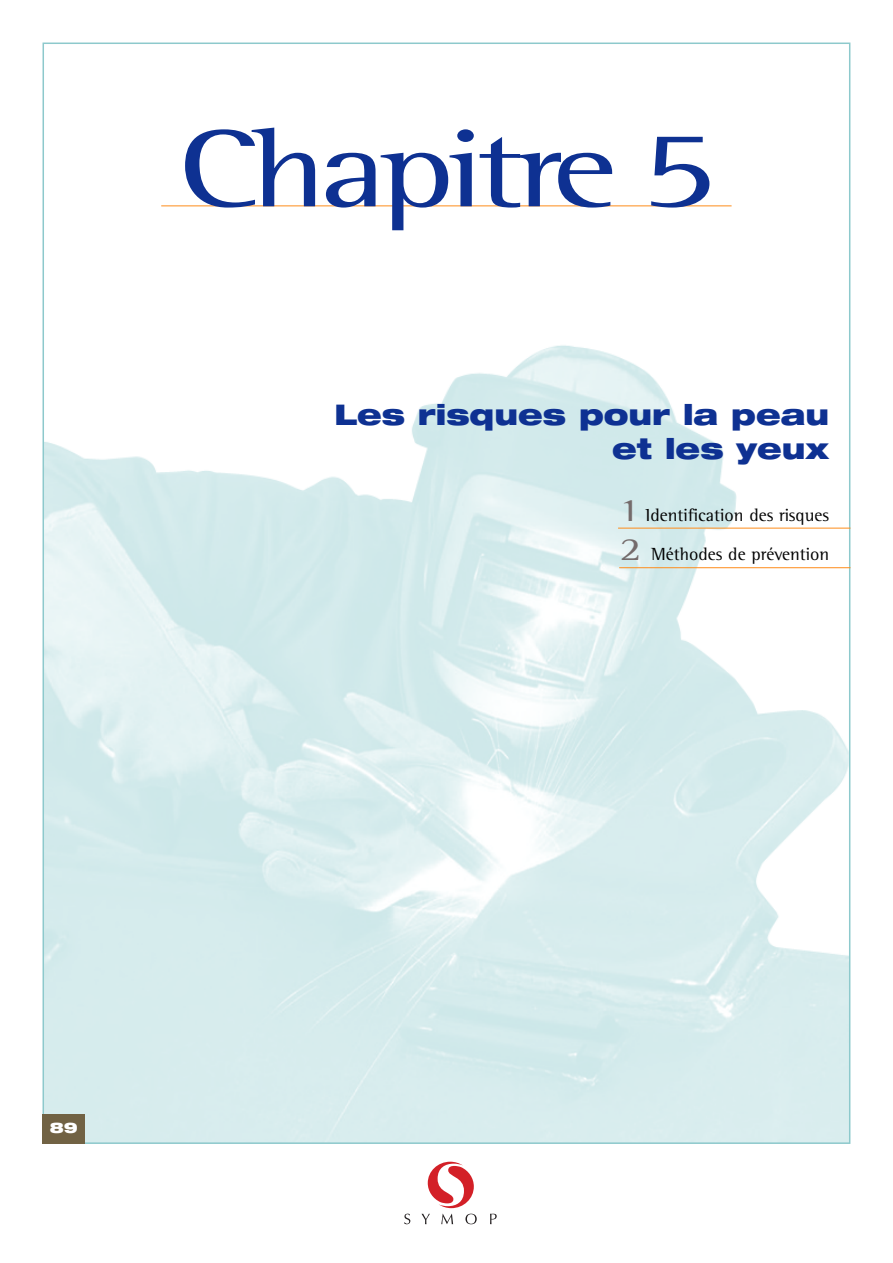
<style>
.page{position:relative;width:893px;height:1263px;background:#fff}
.page>*{position:absolute;margin:0;border:0;box-sizing:border-box;transform-origin:0 0}
.t1{font:112.5px "Rotis Semi Serif";letter-spacing:-.05em;color:#0e3192;scale:1.3 1}
.t2{font:900 expanded 28.5px/34.2px "Helvetica Neue";color:#0e3192;text-align:right}
.t3{font:18px/39.6px "Rotis Semi Serif";color:#000}
.t4{font:900 expanded 14.55px "Helvetica Neue";color:#fff}
.s1{font-size:33px;color:#746b6b}
</style>
<div class="page">
<img style="left:46px;top:345px;width:801px;height:796px">
<div style="left:43px;top:1114px;width:42px;height:30px;background:#716244"></div>
<svg style="left:428px;top:1162px;width:46px;height:46px"></svg>
<svg style="left:404px;top:1213px;width:6px;height:11px"></svg>
<svg style="left:421px;top:1214px;width:9px;height:10px"></svg>
<svg style="left:441px;top:1214px;width:12px;height:10px"></svg>
<svg style="left:465px;top:1214px;width:12px;height:10px"></svg>
<svg style="left:490px;top:1214px;width:7px;height:10px"></svg>
<hr style="left:161px;top:205px;width:571px;height:1px;background:#fe8c1a">
<hr style="left:618px;top:528px;width:232px;height:1px;background:#fe8c1a">
<hr style="left:619px;top:567px;width:231px;height:1px;background:#fe8c1a">
<h1 class="t1" style="left:177px;top:131px;width:416px">Chapitre 5</h1>
<h2 class="t2" style="left:334px;top:400px;width:496px">Les risques pour la peau et les yeux</h2>
<p class="t3" style="left:618px;top:497px;width:213px"><span class="s1">1</span> Identification des risques<br><span class="s1">2</span> Méthodes de prévention</p>
<p class="t4" style="left:50px;top:1122px;width:30px">89</p>
</div>
